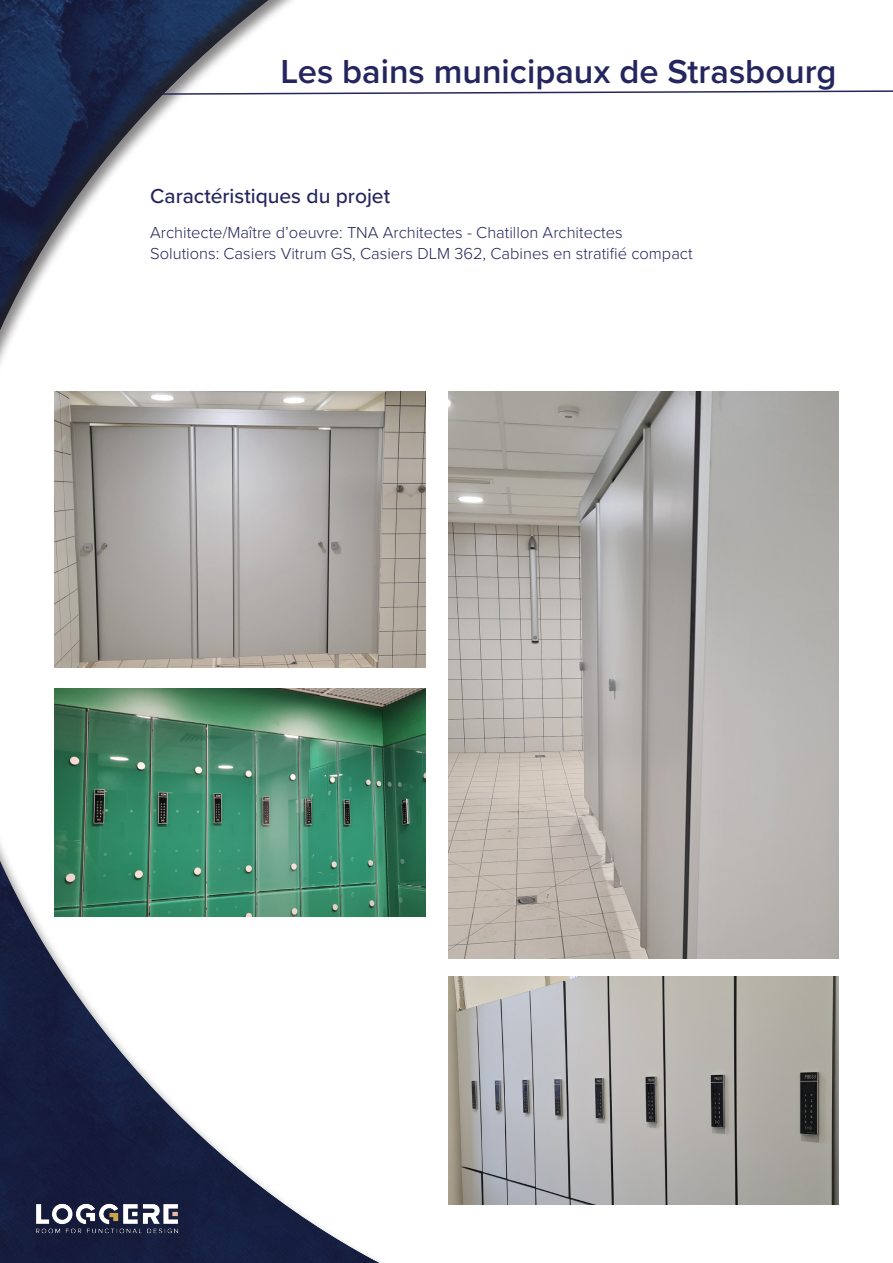
<style>
.page{position:relative;width:893px;height:1263px;background:#fff}
.page>*{position:absolute;margin:0;border:0;box-sizing:border-box;transform-origin:0 0}
.t1{font:600 34.5px "Proxima Nova";color:#24265d}
.t2{font:500 21px "Proxima Nova";color:#24265d}
.t3{font:300 16.5px "Proxima Nova";color:#24265d}
</style>
<div class="page">
<div style="left:0;top:0;width:893px;height:1263px;background:#231f20;opacity:.54"></div>
<img style="left:28px;top:1195px;width:158px;height:47px">
<svg style="left:161px;top:90px;width:732px;height:6px"></svg>
<img style="left:54px;top:392px;width:371px;height:276px">
<img style="left:449px;top:392px;width:390px;height:567px">
<img style="left:54px;top:689px;width:371px;height:228px">
<img style="left:449px;top:977px;width:390px;height:227px">
<p class="t1" style="left:280px;top:46px;width:558px">Les bains municipaux de Strasbourg</p>
<p class="t2" style="left:150px;top:180px;width:241px">Caractéristiques du projet</p>
<p class="t3" style="left:150px;top:221px;width:474px">Architecte/Maître d’oeuvre: TNA Architectes - Chatillon Architectes</p>
<p class="t3" style="left:150px;top:242px;width:544px">Solutions: Casiers Vitrum GS, Casiers DLM 362, Cabines en stratifié compact</p>
</div>
